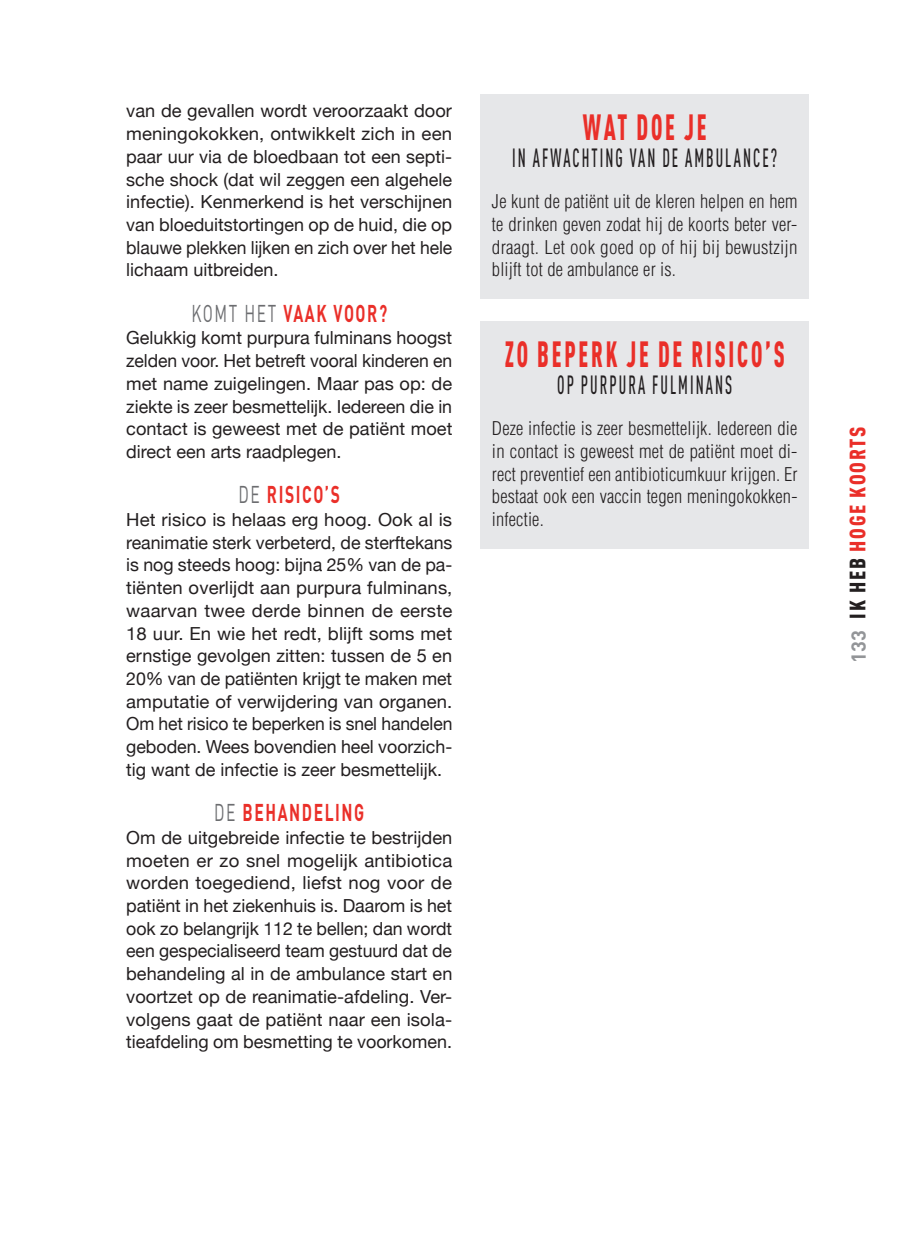
<style>
.page{position:relative;width:908px;height:1246px;background:#fff}
.page>*{position:absolute;margin:0;border:0;box-sizing:border-box;transform-origin:0 0}
.t1{font:900 condensed 36px "DIN Pro";letter-spacing:.12em;color:#ea2f29;scale:.65 1}
.t2{font:500 condensed 26px "DIN Pro";letter-spacing:.12em;color:#231f20;scale:.65 1}
.t3{font:700 24px "DIN";letter-spacing:.1em;color:#ea2f29;scale:.65 1}
.t4{font:900 condensed 22px "DIN Pro";letter-spacing:.08em;color:#ea2f29}
.t5{font:300 condensed 18.4px/22.6px "Helvetica";letter-spacing:.01em;color:#231f20;text-align:justify}
.t6{font:18px/22.8px "Helvetica Neue";color:#231f20;text-align:justify}
.s1{font-weight:400;color:#6c6d70}
.s2{font-family:"DIN";font-weight:700;font-stretch:normal;font-size:20px;color:#939598}
.s3{color:#231f20}
</style>
<div class="page">
<div style="left:481px;top:95px;width:328px;height:204px;background:#e6e7e9"></div>
<div style="left:481px;top:322px;width:328px;height:227px;background:#e6e7e9"></div>
<p class="t6" style="left:126px;top:99px;width:328px">van de gevallen wordt veroorzaakt door meningokokken, ontwikkelt zich in een paar uur via de bloedbaan tot een septi&shy;sche shock (dat wil zeggen een algehele infectie). Kenmerkend is het verschijnen van bloeduitstortingen op de huid, die op blauwe plekken lijken en zich over het hele lichaam uitbreiden.</p>
<h3 class="t3" style="left:191px;top:297px;width:303px"><span class="s1">KOMT HET</span> VAAK VOOR?</h3>
<p class="t6" style="left:126px;top:326px;width:328px">Gelukkig komt purpura fulminans hoogst zelden voor. Het betreft vooral kinderen en met name zuigelingen. Maar pas op: de ziekte is zeer besmettelijk. Iedereen die in contact is geweest met de patiënt moet direct een arts raadplegen.</p>
<h3 class="t3" style="left:238px;top:479px;width:158px"><span class="s1">DE</span> RISICO’S</h3>
<p class="t6" style="left:126px;top:508px;width:328px">Het risico is helaas erg hoog. Ook al is reanimatie sterk verbeterd, de sterftekans is nog steeds hoog: bijna 25% van de pa&shy;tiënten overlijdt aan purpura fulminans, waarvan twee derde binnen de eerste 18 uur. En wie het redt, blijft soms met ernstige gevolgen zitten: tussen de 5 en 20% van de patiënten krijgt te maken met amputatie of verwijdering van organen.<br>Om het risico te beperken is snel handelen geboden. Wees bovendien heel voorzich&shy;tig want de infectie is zeer besmettelijk.</p>
<h3 class="t3" style="left:214px;top:797px;width:232px"><span class="s1">DE</span> BEHANDELING</h3>
<p class="t6" style="left:126px;top:826px;width:328px">Om de uitgebreide infectie te bestrijden moeten er zo snel mogelijk antibiotica worden toegediend, liefst nog voor de patiënt in het ziekenhuis is. Daarom is het ook zo belangrijk 112 te bellen; dan wordt een gespecialiseerd team gestuurd dat de behandeling al in de ambulance start en voortzet op de reanimatie-afdeling. Ver&shy;volgens gaat de patiënt naar een isola&shy;tieafdeling om besmetting te voorkomen.</p>
<h1 class="t1" style="left:583px;top:99px;width:192px">WAT DOE JE</h1>
<h2 class="t2" style="left:512px;top:138px;width:409px">IN AFWACHTING VAN DE AMBULANCE?</h2>
<p class="t5" style="left:492px;top:190px;width:307px">Je kunt de patiënt uit de kleren helpen en hem te drinken geven zodat hij de koorts beter ver&shy;draagt. Let ook goed op of hij bij bewustzijn blijft tot de ambulance er is.</p>
<h1 class="t1" style="left:505px;top:326px;width:432px">ZO BEPERK JE DE RISICO’S</h1>
<h2 class="t2" style="left:557px;top:365px;width:271px">OP PURPURA FULMINANS</h2>
<p class="t5" style="left:492px;top:417px;width:307px">Deze infectie is zeer besmettelijk. Iedereen die in contact is geweest met de patiënt moet di&shy;rect preventief een antibioticumkuur krijgen. Er bestaat ook een vaccin tegen meningokokken&shy;infectie.</p>
<p class="t4" style="left:840px;top:663px;width:238px;rotate:-90deg"><span class="s2">133</span> <span class="s3">IK HEB</span> HOGE KOORTS</p>
</div>
